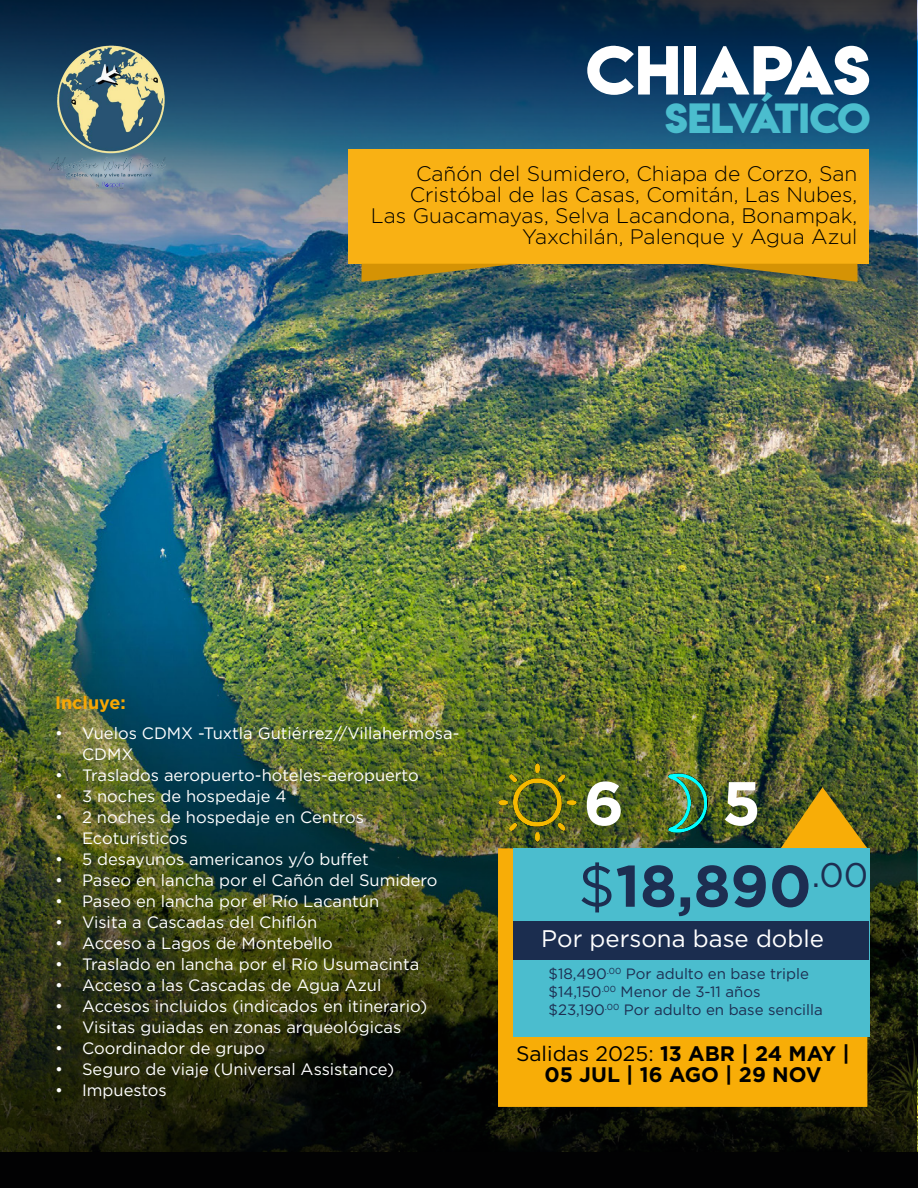
<style>
.page{position:relative;width:918px;height:1188px;background:#fff}
.page>*{position:absolute;margin:0;border:0;box-sizing:border-box;transform-origin:0 0}
.t1{font:61.5px "Lemon Milkbold";color:#fff}
.t2{font:700 61.5px "Gotham Pro";color:#fff}
.t3{font:700 58.5px "Gotham Pro";color:#1d2e51}
.t4{font:37.5px "Lemon Milkbold";letter-spacing:-.03em;color:#4bbdce}
.t5{font:24px "Gotham Pro";color:#fff}
.t6{font:300 21px/21px "Gotham Pro";color:#000;text-align:right}
.t7{font:700 21px/21px "Gotham Pro";color:#000;text-align:center}
.t8{font:700 18px "Gotham Pro";color:#f7a702}
.t9{font:16.5px/21px "Gotham Pro";color:#fff}
.t10{font:15px "Gotham Pro";color:#1d2e51}
.s1{font-weight:400}
</style>
<div class="page">
<img style="left:0;top:0;width:918px;height:1151px">
<img style="left:1px;top:624px;width:916px;height:563px">
<img style="left:1px;top:0;width:916px;height:352px">
<div style="left:348px;top:149px;width:521px;height:115px;background:#f9b114"></div>
<svg style="left:362px;top:264px;width:155px;height:18px;background:#877731"></svg>
<svg style="left:702px;top:264px;width:155px;height:18px;background:#8c7728"></svg>
<svg style="left:498px;top:787px;width:369px;height:320px;background:#c09210"></svg>
<div style="left:514px;top:848px;width:356px;height:189px;background:#4bbdce"></div>
<div style="left:514px;top:921px;width:355px;height:38px;background:#1b2d4f"></div>
<img style="left:498px;top:763px;width:79px;height:79px">
<img style="left:707px;top:773px;width:1px;height:60px">
<img style="left:669px;top:773px;width:38px;height:60px">
<img style="left:36px;top:44px;width:146px;height:147px">
<p class="t8" style="left:55px;top:692px;width:72px">Incluye:</p>
<p class="t1" style="left:586px;top:26px;width:286px">CHIAPAS</p>
<p class="t4" style="left:665px;top:91px;width:207px">SELVÁTICO</p>
<p class="t6" style="left:371px;top:164px;width:488px">Cañón del Sumidero, Chiapa de Corzo, San Cristóbal de las Casas, Comitán, Las Nubes, Las Guacamayas, Selva Lacandona, Bonampak, Yaxchilán, Palenque y Agua Azul</p>
<p class="t9" style="left:82px;top:723px;width:379px;text-indent:-27px">• Vuelos CDMX -Tuxtla Gutiérrez//Villahermosa-<br>CDMX</p>
<p class="t9" style="left:55px;top:765px;width:365px">• Traslados aeropuerto-hoteles-aeropuerto</p>
<p class="t9" style="left:55px;top:786px;width:245px">• 3 noches de hospedaje 4 *</p>
<p class="t9" style="left:82px;top:807px;width:283px;text-indent:-27px">• 2 noches de hospedaje en Centros<br>Ecoturísticos</p>
<p class="t9" style="left:55px;top:849px;width:315px">• 5 desayunos americanos y/o buffet</p>
<p class="t9" style="left:55px;top:870px;width:384px">• Paseo en lancha por el Cañón del Sumidero</p>
<p class="t9" style="left:55px;top:891px;width:326px">• Paseo en lancha por el Río Lacantún</p>
<p class="t9" style="left:55px;top:912px;width:264px">• Visita a Cascadas del Chiflón</p>
<p class="t9" style="left:55px;top:933px;width:279px">• Acceso a Lagos de Montebello</p>
<p class="t9" style="left:55px;top:954px;width:366px">• Traslado en lancha por el Río Usumacinta</p>
<p class="t9" style="left:55px;top:975px;width:328px">• Acceso a las Cascadas de Agua Azul</p>
<p class="t9" style="left:55px;top:996px;width:374px">• Accesos incluidos (indicados en itinerario)</p>
<p class="t9" style="left:55px;top:1017px;width:348px">• Visitas guiadas en zonas arqueológicas</p>
<p class="t9" style="left:55px;top:1038px;width:212px">• Coordinador de grupo</p>
<p class="t9" style="left:55px;top:1059px;width:341px">• Seguro de viaje (Universal Assistance)</p>
<p class="t9" style="left:55px;top:1080px;width:113px">• Impuestos</p>
<p class="t2" style="left:583px;top:768px;width:42px">6</p>
<p class="t2" style="left:722px;top:768px;width:40px">5</p>
<p class="t3" style="left:578px;top:852px;width:291px"><span class="s1">$</span>18,890<sup>.00</sup></p>
<p class="t5" style="left:541px;top:925px;width:284px">Por persona base doble</p>
<p class="t10" style="left:549px;top:966px;width:262px">$18,490<sup>.00</sup> Por adulto en base triple</p>
<p class="t10" style="left:549px;top:984px;width:214px">$14,150<sup>.00</sup> Menor de 3-11 años</p>
<p class="t10" style="left:549px;top:1002px;width:276px">$23,190<sup>.00</sup> Por adulto en base sencilla</p>
<p class="t7" style="left:516px;top:1043px;width:335px"><span class="s1">Salidas 2025:</span> 13 ABR | 24 MAY |<br>05 JUL | 16 AGO | 29 NOV</p>
</div>
